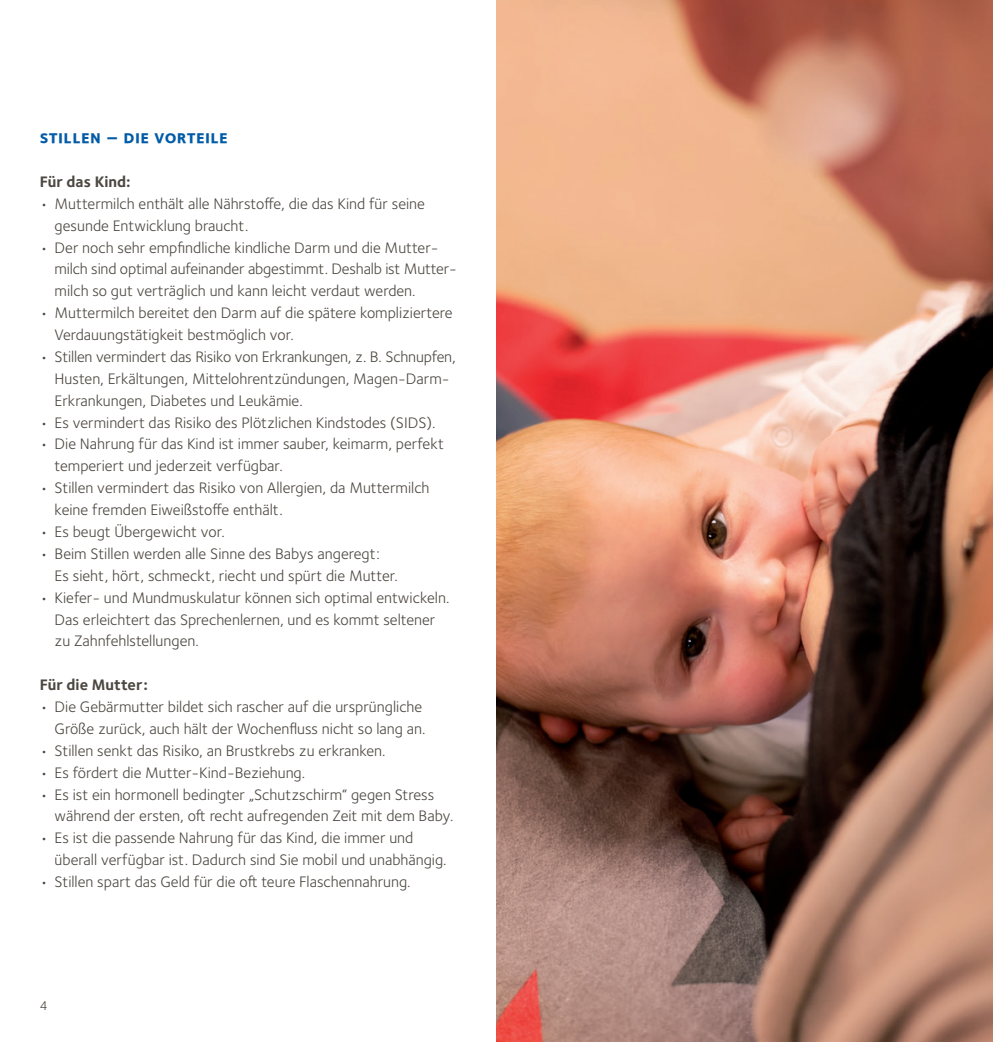
<style>
.page{position:relative;width:993px;height:1042px;background:#fff}
.page>*{position:absolute;margin:0;border:0;box-sizing:border-box;transform-origin:0 0}
.t1{font:18.38px "Foundry Sterling Bold Expert";letter-spacing:.02em;color:#015ba7}
.t2{font:15.75px/21.9px "Foundry Sterling OT2";color:#4c4740}
.t3{font:700 15.75px "Foundry Sterling OT2";color:#4c4740}
.t4{font:13.12px "Foundry Sterling OT2";color:#4c4740}
</style>
<div class="page">
<img style="left:496px;top:0;width:496px;height:1042px">
<p class="t1" style="left:40px;top:126px;width:190px">stillen – die vorteile</p>
<p class="t3" style="left:40px;top:169px;width:92px">Für das Kind:</p>
<p class="t2" style="left:55px;top:191px;width:372px;text-indent:-15px">• Muttermilch enthält alle Nährstoffe, die das Kind für seine gesunde Entwicklung braucht.</p>
<p class="t2" style="left:55px;top:235px;width:403px;text-indent:-15px">• Der noch sehr empfindliche kindliche Darm und die Mutter&shy;milch sind optimal aufeinander abgestimmt. Deshalb ist Mutter&shy;milch so gut verträglich und kann leicht verdaut werden.</p>
<p class="t2" style="left:55px;top:301px;width:399px;text-indent:-15px">• Muttermilch bereitet den Darm auf die spätere kompliziertere<br>Verdauungstätigkeit bestmöglich vor.</p>
<p class="t2" style="left:55px;top:345px;width:402px;text-indent:-15px">• Stillen vermindert das Risiko von Erkrankungen, z. B. Schnupfen,<br>Husten, Erkältungen, Mittelohrentzündungen, Magen-Darm-<br>Erkrankungen, Diabetes und Leukämie.</p>
<p class="t2" style="left:40px;top:410px;width:397px">• Es vermindert das Risiko des Plötzlichen Kindstodes (SIDS).</p>
<p class="t2" style="left:55px;top:432px;width:390px;text-indent:-15px">• Die Nahrung für das Kind ist immer sauber, keimarm, perfekt temperiert und jederzeit verfügbar.</p>
<p class="t2" style="left:55px;top:476px;width:376px;text-indent:-15px">• Stillen vermindert das Risiko von Allergien, da Muttermilch keine fremden Eiweißstoffe enthält.</p>
<p class="t2" style="left:40px;top:520px;width:186px">• Es beugt Übergewicht vor.</p>
<p class="t2" style="left:55px;top:541px;width:345px;text-indent:-15px">• Beim Stillen werden alle Sinne des Babys angeregt:<br>Es sieht, hört, schmeckt, riecht und spürt die Mutter.</p>
<p class="t2" style="left:55px;top:585px;width:396px;text-indent:-15px">• Kiefer- und Mundmuskulatur können sich optimal entwickeln.<br>Das erleichtert das Sprechenlernen, und es kommt seltener zu Zahnfehlstellungen.</p>
<p class="t3" style="left:40px;top:672px;width:110px">Für die Mutter:</p>
<p class="t2" style="left:40px;top:695px;width:387px;text-align:right">• Die Gebärmutter bildet sich rascher auf die ursprüngliche<br>Größe zurück, auch hält der Wochenfluss nicht so lang an.</p>
<p class="t2" style="left:40px;top:738px;width:347px">• Stillen senkt das Risiko, an Brustkrebs zu erkranken.</p>
<p class="t2" style="left:40px;top:760px;width:267px">• Es fördert die Mutter-Kind-Beziehung.</p>
<p class="t2" style="left:55px;top:782px;width:400px;text-indent:-15px">• Es ist ein hormonell bedingter „Schutzschirm“ gegen Stress während der ersten, oft recht aufregenden Zeit mit dem Baby.</p>
<p class="t2" style="left:55px;top:826px;width:393px;text-indent:-15px">• Es ist die passende Nahrung für das Kind, die immer und überall verfügbar ist. Dadurch sind Sie mobil und unabhängig.</p>
<p class="t2" style="left:40px;top:870px;width:372px">• Stillen spart das Geld für die oft teure Flaschennahrung.</p>
<p class="t4" style="left:40px;top:996px;width:9px">4</p>
</div>
